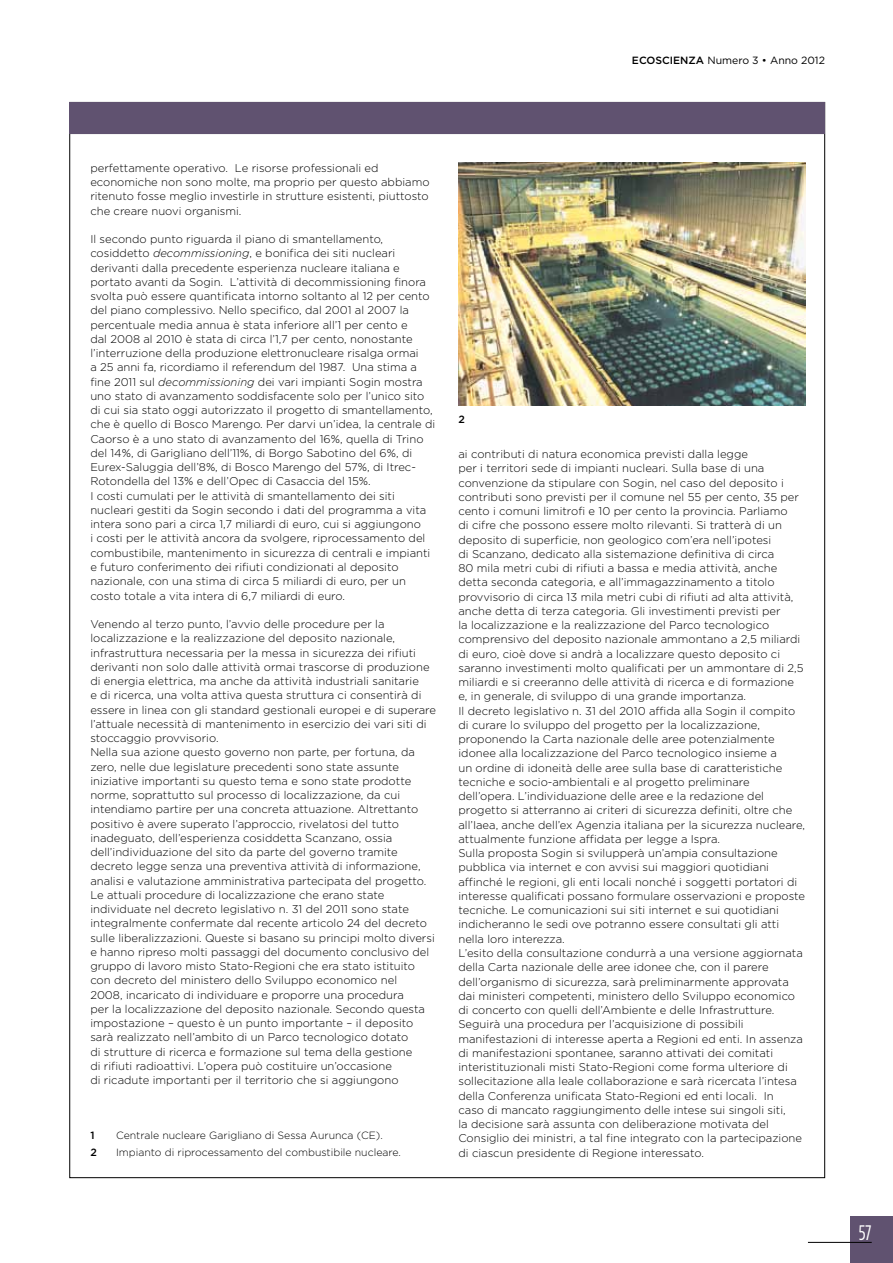
<style>
.page{position:relative;width:893px;height:1263px;background:#fff}
.page>*{position:absolute;margin:0;border:0;box-sizing:border-box;transform-origin:0 0}
.t1{font:21px "Gotham Condensed";color:#fff}
.t2{font:300 11.25px/14.2px "Gotham HTF";color:#000}
.t3{font:300 10.5px "Gotham";color:#000}
.t4{font:10.5px "Gotham";color:#000}
.t5{font:500 10.5px "Gotham";color:#000}
.s1{font-weight:500}
.s2{font-style:italic}
</style>
<div class="page">
<div style="left:850px;top:1216px;width:43px;height:47px;background:#605270"></div>
<hr style="left:808px;top:1242px;width:64px;height:1px;background:#000">
<div style="left:70px;top:102px;width:755px;height:32px;background:#605270"></div>
<img style="left:458px;top:162px;width:348px;height:244px">
<p class="t4" style="left:632px;top:55px;width:195px"><span class="s1">ECOSCIENZA</span> Numero 3 • Anno 2012</p>
<p class="t2" style="left:90px;top:161px;width:341px">perfettamente operativo. Le risorse professionali ed economiche non sono molte, ma proprio per questo abbiamo ritenuto fosse meglio investirle in strutture esistenti, piuttosto che creare nuovi organismi.</p>
<p class="t2" style="left:90px;top:232px;width:347px">Il secondo punto riguarda il piano di smantellamento, cosiddetto <span class="s2">decommissioning</span>, e bonifica dei siti nucleari derivanti dalla precedente esperienza nucleare italiana e portato avanti da Sogin. L’attività di decommissioning finora svolta può essere quantificata intorno soltanto al 12 per cento del piano complessivo. Nello specifico, dal 2001 al 2007 la percentuale media annua è stata inferiore all’1 per cento e<br>dal 2008 al 2010 è stata di circa l’1,7 per cento, nonostante l’interruzione della produzione elettronucleare risalga ormai<br>a 25 anni fa, ricordiamo il referendum del 1987. Una stima a fine 2011 sul <span class="s2">decommissioning</span> dei vari impianti Sogin mostra uno stato di avanzamento soddisfacente solo per l’unico sito di cui sia stato oggi autorizzato il progetto di smantellamento, che è quello di Bosco Marengo. Per darvi un’idea, la centrale di Caorso è a uno stato di avanzamento del 16%, quella di Trino del 14%, di Garigliano dell’11%, di Borgo Sabotino del 6%, di Eurex-Saluggia dell’8%, di Bosco Marengo del 57%, di Itrec-Rotondella del 13% e dell’Opec di Casaccia del 15%.<br>I costi cumulati per le attività di smantellamento dei siti nucleari gestiti da Sogin secondo i dati del programma a vita intera sono pari a circa 1,7 miliardi di euro, cui si aggiungono<br>i costi per le attività ancora da svolgere, riprocessamento del combustibile, mantenimento in sicurezza di centrali e impianti e futuro conferimento dei rifiuti condizionati al deposito nazionale, con una stima di circa 5 miliardi di euro, per un costo totale a vita intera di 6,7 miliardi di euro.</p>
<p class="t2" style="left:90px;top:617px;width:347px">Venendo al terzo punto, l’avvio delle procedure per la localizzazione e la realizzazione del deposito nazionale, infrastruttura necessaria per la messa in sicurezza dei rifiuti derivanti non solo dalle attività ormai trascorse di produzione di energia elettrica, ma anche da attività industriali sanitarie<br>e di ricerca, una volta attiva questa struttura ci consentirà di essere in linea con gli standard gestionali europei e di superare l’attuale necessità di mantenimento in esercizio dei vari siti di stoccaggio provvisorio.<br>Nella sua azione questo governo non parte, per fortuna, da zero, nelle due legislature precedenti sono state assunte iniziative importanti su questo tema e sono state prodotte norme, soprattutto sul processo di localizzazione, da cui intendiamo partire per una concreta attuazione. Altrettanto positivo è avere superato l’approccio, rivelatosi del tutto inadeguato, dell’esperienza cosiddetta Scanzano, ossia dell’individuazione del sito da parte del governo tramite decreto legge senza una preventiva attività di informazione, analisi e valutazione amministrativa partecipata del progetto.<br>Le attuali procedure di localizzazione che erano state individuate nel decreto legislativo n. 31 del 2011 sono state integralmente confermate dal recente articolo 24 del decreto sulle liberalizzazioni. Queste si basano su principi molto diversi e hanno ripreso molti passaggi del documento conclusivo del gruppo di lavoro misto Stato-Regioni che era stato istituito con decreto del ministero dello Sviluppo economico nel<br>2008, incaricato di individuare e proporre una procedura<br>per la localizzazione del deposito nazionale. Secondo questa impostazione – questo è un punto importante – il deposito sarà realizzato nell’ambito di un Parco tecnologico dotato<br>di strutture di ricerca e formazione sul tema della gestione<br>di rifiuti radioattivi. L’opera può costituire un’occasione<br>di ricadute importanti per il territorio che si aggiungono</p>
<p class="t5" style="left:91px;top:1129px;width:6px">1</p>
<p class="t3" style="left:116px;top:1129px;width:268px">Centrale nucleare Garigliano di Sessa Aurunca (CE).</p>
<p class="t5" style="left:91px;top:1146px;width:8px">2</p>
<p class="t3" style="left:116px;top:1147px;width:286px">Impianto di riprocessamento del combustibile nucleare.</p>
<p class="t5" style="left:458px;top:413px;width:8px">2</p>
<p class="t2" style="left:458px;top:447px;width:348px">ai contributi di natura economica previsti dalla legge<br>per i territori sede di impianti nucleari. Sulla base di una convenzione da stipulare con Sogin, nel caso del deposito i contributi sono previsti per il comune nel 55 per cento, 35 per cento i comuni limitrofi e 10 per cento la provincia. Parliamo<br>di cifre che possono essere molto rilevanti. Si tratterà di un deposito di superficie, non geologico com’era nell’ipotesi<br>di Scanzano, dedicato alla sistemazione definitiva di circa<br>80 mila metri cubi di rifiuti a bassa e media attività, anche detta seconda categoria, e all’immagazzinamento a titolo provvisorio di circa 13 mila metri cubi di rifiuti ad alta attività, anche detta di terza categoria. Gli investimenti previsti per<br>la localizzazione e la realizzazione del Parco tecnologico comprensivo del deposito nazionale ammontano a 2,5 miliardi di euro, cioè dove si andrà a localizzare questo deposito ci saranno investimenti molto qualificati per un ammontare di 2,5 miliardi e si creeranno delle attività di ricerca e di formazione e, in generale, di sviluppo di una grande importanza.<br>Il decreto legislativo n. 31 del 2010 affida alla Sogin il compito di curare lo sviluppo del progetto per la localizzazione, proponendo la Carta nazionale delle aree potenzialmente idonee alla localizzazione del Parco tecnologico insieme a<br>un ordine di idoneità delle aree sulla base di caratteristiche tecniche e socio-ambientali e al progetto preliminare dell’opera. L’individuazione delle aree e la redazione del progetto si atterranno ai criteri di sicurezza definiti, oltre che all’Iaea, anche dell’ex Agenzia italiana per la sicurezza nucleare, attualmente funzione affidata per legge a Ispra.<br>Sulla proposta Sogin si svilupperà un’ampia consultazione pubblica via internet e con avvisi sui maggiori quotidiani affinché le regioni, gli enti locali nonché i soggetti portatori di interesse qualificati possano formulare osservazioni e proposte tecniche. Le comunicazioni sui siti internet e sui quotidiani indicheranno le sedi ove potranno essere consultati gli atti nella loro interezza.<br>L’esito della consultazione condurrà a una versione aggiornata della Carta nazionale delle aree idonee che, con il parere dell’organismo di sicurezza, sarà preliminarmente approvata dai ministeri competenti, ministero dello Sviluppo economico di concerto con quelli dell’Ambiente e delle Infrastrutture.<br>Seguirà una procedura per l’acquisizione di possibili manifestazioni di interesse aperta a Regioni ed enti. In assenza di manifestazioni spontanee, saranno attivati dei comitati interistituzionali misti Stato-Regioni come forma ulteriore di sollecitazione alla leale collaborazione e sarà ricercata l’intesa della Conferenza unificata Stato-Regioni ed enti locali. In<br>caso di mancato raggiungimento delle intese sui singoli siti,<br>la decisione sarà assunta con deliberazione motivata del Consiglio dei ministri, a tal fine integrato con la partecipazione di ciascun presidente di Regione interessato.</p>
<p class="t1" style="left:859px;top:1221px;width:14px">57</p>
</div>
